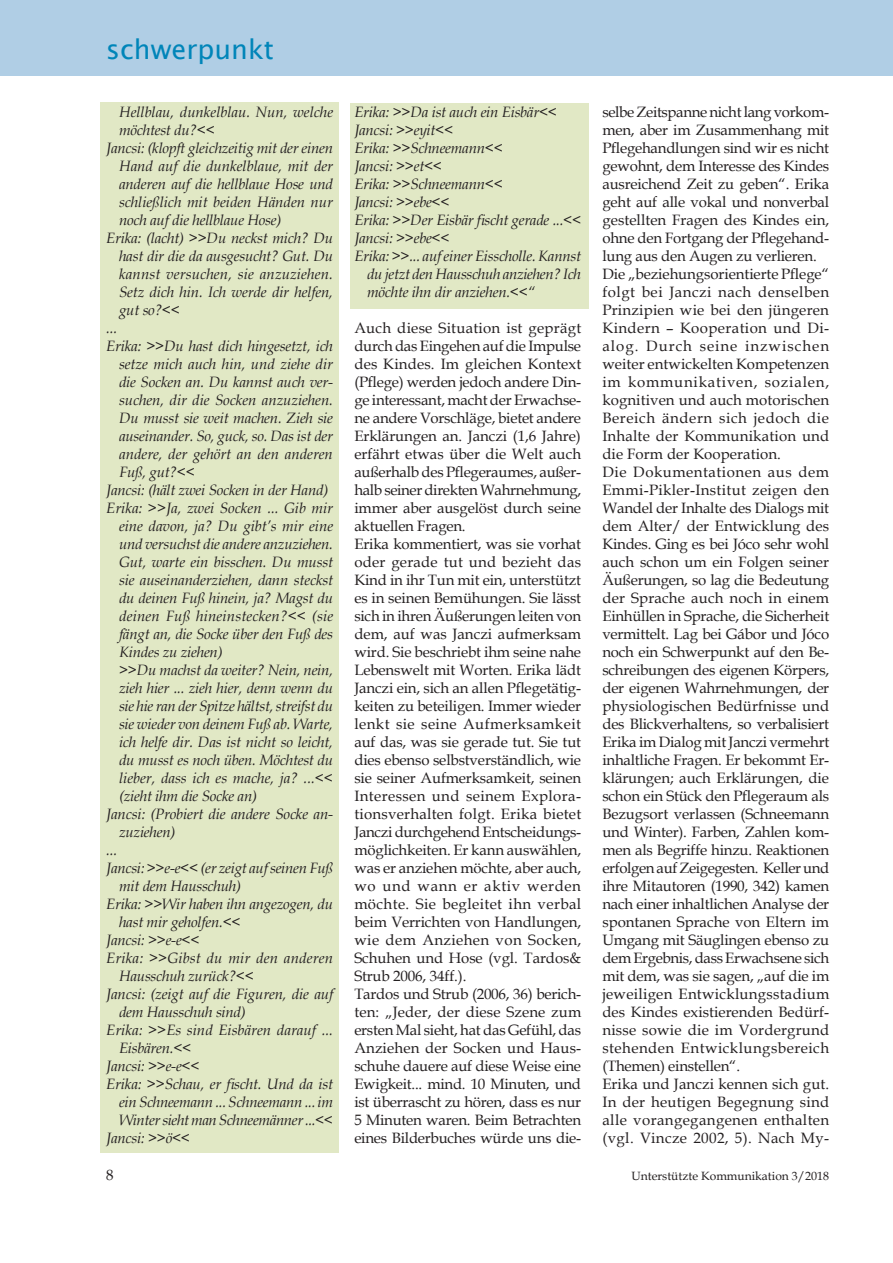
<style>
.page{position:relative;width:893px;height:1263px;background:#fff}
.page>*{position:absolute;margin:0;border:0;box-sizing:border-box;transform-origin:0 0}
.t1{font:27px "Lucida Sans Unicode";color:#0085b9}
.t2{font:15px/18px "Book Antiqua";letter-spacing:-.01em;color:#231f20}
.t3{font:italic 15px "Book Antiqua";letter-spacing:-.015em;color:#231f20}
.t4{font:italic 15px "Book Antiqua";letter-spacing:.01em;color:#231f20}
.t5{font:italic 15px "Book Antiqua";letter-spacing:.005em;color:#231f20}
.t6{font:12px "Book Antiqua";color:#231f20}
</style>
<div class="page">
<div style="left:350px;top:103px;width:239px;height:205px;background:#e1e8c5"></div>
<div style="left:101px;top:102px;width:238px;height:1050px;background:#e1e8c5"></div>
<div style="left:0;top:0;width:893px;height:75px;background:#b0cee5"></div>
<h1 class="t1" style="left:106px;top:28px;width:169px">schwerpunkt</h1>
<p class="t3" style="left:119px;top:102px;width:216px">Hellblau, dunkelblau. Nun, welche</p>
<p class="t3" style="left:119px;top:120px;width:97px">möchtest du?&lt;&lt;</p>
<p class="t3" style="left:106px;top:138px;width:228px">Jancsi: (klopft gleichzeitig mit der einen</p>
<p class="t3" style="left:119px;top:156px;width:216px">Hand auf die dunkelblaue, mit der</p>
<p class="t3" style="left:119px;top:174px;width:216px">anderen auf die hellblaue Hose und</p>
<p class="t3" style="left:119px;top:192px;width:215px">schließlich mit beiden Händen nur</p>
<p class="t3" style="left:119px;top:210px;width:164px">noch auf die hellblaue Hose)</p>
<p class="t3" style="left:106px;top:228px;width:228px">Erika: (lacht) &gt;&gt;Du neckst mich? Du</p>
<p class="t3" style="left:119px;top:246px;width:216px">hast dir die da ausgesucht? Gut. Du</p>
<p class="t5" style="left:119px;top:264px;width:215px">kannst versuchen, sie anzuziehen.</p>
<p class="t3" style="left:119px;top:282px;width:215px">Setz dich hin. Ich werde dir helfen,</p>
<p class="t3" style="left:119px;top:300px;width:62px">gut so?&lt;&lt;</p>
<p class="t3" style="left:106px;top:318px;width:12px">...</p>
<p class="t3" style="left:106px;top:336px;width:228px">Erika: &gt;&gt;Du hast dich hingesetzt, ich</p>
<p class="t3" style="left:119px;top:354px;width:215px">setze mich auch hin, und ziehe dir</p>
<p class="t3" style="left:119px;top:372px;width:216px">die Socken an. Du kannst auch ver-</p>
<p class="t3" style="left:119px;top:390px;width:215px">suchen, dir die Socken anzuziehen.</p>
<p class="t3" style="left:119px;top:408px;width:215px">Du musst sie weit machen. Zieh sie</p>
<p class="t3" style="left:119px;top:426px;width:215px">auseinander. So, guck, so. Das ist der</p>
<p class="t3" style="left:119px;top:444px;width:215px">andere, der gehört an den anderen</p>
<p class="t3" style="left:119px;top:462px;width:77px">Fuß, gut?&lt;&lt;</p>
<p class="t3" style="left:106px;top:480px;width:224px">Jancsi: (hält zwei Socken in der Hand)</p>
<p class="t3" style="left:106px;top:498px;width:228px">Erika: &gt;&gt;Ja, zwei Socken ... Gib mir</p>
<p class="t3" style="left:119px;top:516px;width:216px">eine davon, ja? Du gibt’s mir eine</p>
<p class="t3" style="left:119px;top:534px;width:215px">und versuchst die andere anzuziehen.</p>
<p class="t3" style="left:119px;top:552px;width:215px">Gut, warte ein bisschen. Du musst</p>
<p class="t3" style="left:119px;top:570px;width:216px">sie auseinanderziehen, dann steckst</p>
<p class="t3" style="left:119px;top:588px;width:216px">du deinen Fuß hinein, ja? Magst du</p>
<p class="t4" style="left:119px;top:606px;width:216px">deinen Fuß hineinstecken?&lt;&lt; (sie</p>
<p class="t3" style="left:119px;top:624px;width:215px">fängt an, die Socke über den Fuß des</p>
<p class="t3" style="left:119px;top:642px;width:105px">Kindes zu ziehen)</p>
<p class="t3" style="left:119px;top:660px;width:216px">&gt;&gt;Du machst da weiter? Nein, nein,</p>
<p class="t3" style="left:119px;top:678px;width:215px">zieh hier ... zieh hier, denn wenn du</p>
<p class="t3" style="left:119px;top:696px;width:216px">sie hie ran der Spitze hältst, streifst du</p>
<p class="t3" style="left:119px;top:714px;width:215px">sie wieder von deinem Fuß ab. Warte,</p>
<p class="t3" style="left:119px;top:732px;width:215px">ich helfe dir. Das ist nicht so leicht,</p>
<p class="t3" style="left:119px;top:750px;width:215px">du musst es noch üben. Möchtest du</p>
<p class="t3" style="left:119px;top:768px;width:215px">lieber, dass ich es mache, ja? ...&lt;&lt;</p>
<p class="t3" style="left:119px;top:786px;width:140px">(zieht ihm die Socke an)</p>
<p class="t3" style="left:106px;top:804px;width:228px">Jancsi: (Probiert die andere Socke an-</p>
<p class="t3" style="left:119px;top:822px;width:58px">zuziehen)</p>
<p class="t3" style="left:106px;top:840px;width:12px">...</p>
<p class="t3" style="left:106px;top:858px;width:228px">Jancsi: &gt;&gt;e-e&lt;&lt; (er zeigt auf seinen Fuß</p>
<p class="t3" style="left:119px;top:876px;width:124px">mit dem Hausschuh)</p>
<p class="t3" style="left:106px;top:894px;width:228px">Erika: &gt;&gt;Wir haben ihn angezogen, du</p>
<p class="t3" style="left:119px;top:912px;width:123px">hast mir geholfen.&lt;&lt;</p>
<p class="t3" style="left:106px;top:930px;width:95px">Jancsi: &gt;&gt;e-e&lt;&lt;</p>
<p class="t4" style="left:106px;top:948px;width:228px">Erika: &gt;&gt;Gibst du mir den anderen</p>
<p class="t3" style="left:119px;top:966px;width:136px">Hausschuh zurück?&lt;&lt;</p>
<p class="t3" style="left:106px;top:984px;width:228px">Jancsi: (zeigt auf die Figuren, die auf</p>
<p class="t3" style="left:119px;top:1002px;width:128px">dem Hausschuh sind)</p>
<p class="t3" style="left:106px;top:1020px;width:228px">Erika: &gt;&gt;Es sind Eisbären darauf ...</p>
<p class="t3" style="left:119px;top:1038px;width:74px">Eisbären.&lt;&lt;</p>
<p class="t3" style="left:106px;top:1056px;width:95px">Jancsi: &gt;&gt;e-e&lt;&lt;</p>
<p class="t3" style="left:106px;top:1074px;width:228px">Erika: &gt;&gt;Schau, er fischt. Und da ist</p>
<p class="t3" style="left:119px;top:1092px;width:216px">ein Schneemann ... Schneemann ... im</p>
<p class="t3" style="left:119px;top:1110px;width:215px">Winter sieht man Schneemänner ...&lt;&lt;</p>
<p class="t3" style="left:106px;top:1128px;width:85px">Jancsi: &gt;&gt;ö&lt;&lt;</p>
<p class="t3" style="left:354px;top:102px;width:204px">Erika: &gt;&gt;Da ist auch ein Eisbär&lt;&lt;</p>
<p class="t3" style="left:354px;top:120px;width:100px">Jancsi: &gt;&gt;eyit&lt;&lt;</p>
<p class="t3" style="left:354px;top:138px;width:150px">Erika: &gt;&gt;Schneemann&lt;&lt;</p>
<p class="t3" style="left:354px;top:156px;width:89px">Jancsi: &gt;&gt;et&lt;&lt;</p>
<p class="t3" style="left:354px;top:174px;width:150px">Erika: &gt;&gt;Schneemann&lt;&lt;</p>
<p class="t3" style="left:354px;top:192px;width:97px">Jancsi: &gt;&gt;ebe&lt;&lt;</p>
<p class="t3" style="left:354px;top:210px;width:228px">Erika: &gt;&gt;Der Eisbär fischt gerade ...&lt;&lt;</p>
<p class="t3" style="left:354px;top:228px;width:97px">Jancsi: &gt;&gt;ebe&lt;&lt;</p>
<p class="t3" style="left:354px;top:246px;width:228px">Erika: &gt;&gt;... auf einer Eisscholle. Kannst</p>
<p class="t3" style="left:367px;top:264px;width:215px">du jetzt den Hausschuh anziehen? Ich</p>
<p class="t3" style="left:367px;top:282px;width:170px">möchte ihn dir anziehen.&lt;&lt;“</p>
<p class="t2" style="left:354px;top:319px;width:228px">Auch diese Situation ist geprägt durch das Eingehen auf die Impulse des Kindes. Im gleichen Kontext (Pflege) werden jedoch andere Din&shy;ge interessant, macht der Erwachse&shy;ne andere Vorschläge, bietet andere Erklärungen an. Janczi (1,6 Jahre) erfährt etwas über die Welt auch außerhalb des Pflegeraumes, außer&shy;halb seiner direkten Wahrnehmung, immer aber ausgelöst durch seine aktuellen Fragen.<br>Erika kommentiert, was sie vorhat oder gerade tut und bezieht das Kind in ihr Tun mit ein, unterstützt es in seinen Bemühungen. Sie lässt sich in ihren Äußerungen leiten von dem, auf was Janczi aufmerksam wird. Sie beschriebt ihm seine nahe Lebenswelt mit Worten. Erika lädt Janczi ein, sich an allen Pflegetätig&shy;keiten zu beteiligen. Immer wieder lenkt sie seine Aufmerksamkeit auf das, was sie gerade tut. Sie tut dies ebenso selbstverständlich, wie sie seiner Aufmerksamkeit, seinen Interessen und seinem Explora&shy;tionsverhalten folgt. Erika bietet Janczi durchgehend Entscheidungs&shy;möglichkeiten. Er kann auswählen, was er anziehen möchte, aber auch, wo und wann er aktiv werden möchte. Sie begleitet ihn verbal beim Verrichten von Handlungen, wie dem Anziehen von Socken, Schuhen und Hose (vgl. Tardos&amp; Strub 2006, 34ff.).<br>Tardos und Strub (2006, 36) berich&shy;ten: „Jeder, der diese Szene zum ersten Mal sieht, hat das Gefühl, das Anziehen der Socken und Haus&shy;schuhe dauere auf diese Weise eine Ewigkeit... mind. 10 Minuten, und ist überrascht zu hören, dass es nur 5 Minuten waren. Beim Betrachten eines Bilderbuches würde uns die-</p>
<p class="t2" style="left:602px;top:103px;width:228px">selbe Zeitspanne nicht lang vorkom&shy;men, aber im Zusammenhang mit<br>Pflegehandlungen sind wir es nicht gewohnt, dem Interesse des Kindes ausreichend Zeit zu geben“. Erika geht auf alle vokal und nonverbal gestellten Fragen des Kindes ein, ohne den Fortgang der Pflegehand&shy;lung aus den Augen zu verlieren.<br>Die „beziehungsorientierte Pflege“ folgt bei Janczi nach denselben<br>Prinzipien wie bei den jüngeren<br>Kindern – Kooperation und Di&shy;alog. Durch seine inzwischen weiter entwickelten Kompetenzen im kommunikativen, sozialen, kognitiven und auch motorischen<br>Bereich ändern sich jedoch die<br>Inhalte der Kommunikation und die Form der Kooperation.<br>Die Dokumentationen aus dem<br>Emmi-Pikler-Institut zeigen den<br>Wandel der Inhalte des Dialogs mit dem Alter/ der Entwicklung des<br>Kindes. Ging es bei Jóco sehr wohl auch schon um ein Folgen seiner<br>Äußerungen, so lag die Bedeutung der Sprache auch noch in einem<br>Einhüllen in Sprache, die Sicherheit vermittelt. Lag bei Gábor und Jóco noch ein Schwerpunkt auf den Be&shy;schreibungen des eigenen Körpers, der eigenen Wahrnehmungen, der physiologischen Bedürfnisse und des Blickverhaltens, so verbalisiert<br>Erika im Dialog mit Janczi vermehrt inhaltliche Fragen. Er bekommt Er&shy;klärungen; auch Erklärungen, die schon ein Stück den Pflegeraum als<br>Bezugsort verlassen (Schneemann und Winter). Farben, Zahlen kom&shy;men als Begriffe hinzu. Reaktionen erfolgen auf Zeigegesten. Keller und ihre Mitautoren (1990, 342) kamen nach einer inhaltlichen Analyse der spontanen Sprache von Eltern im<br>Umgang mit Säuglingen ebenso zu dem Ergebnis, dass Erwachsene sich mit dem, was sie sagen, „auf die im jeweiligen Entwicklungsstadium des Kindes existierenden Bedürf&shy;nisse sowie die im Vordergrund stehenden Entwicklungsbereich (Themen) einstellen“.<br>Erika und Janczi kennen sich gut.<br>In der heutigen Begegnung sind alle vorangegangenen enthalten (vgl. Vincze 2002, 5). Nach My-</p>
<p class="t2" style="left:106px;top:1166px;width:9px">8</p>
<p class="t6" style="left:632px;top:1168px;width:199px">Unterstützte Kommunikation 3/2018</p>
</div>
